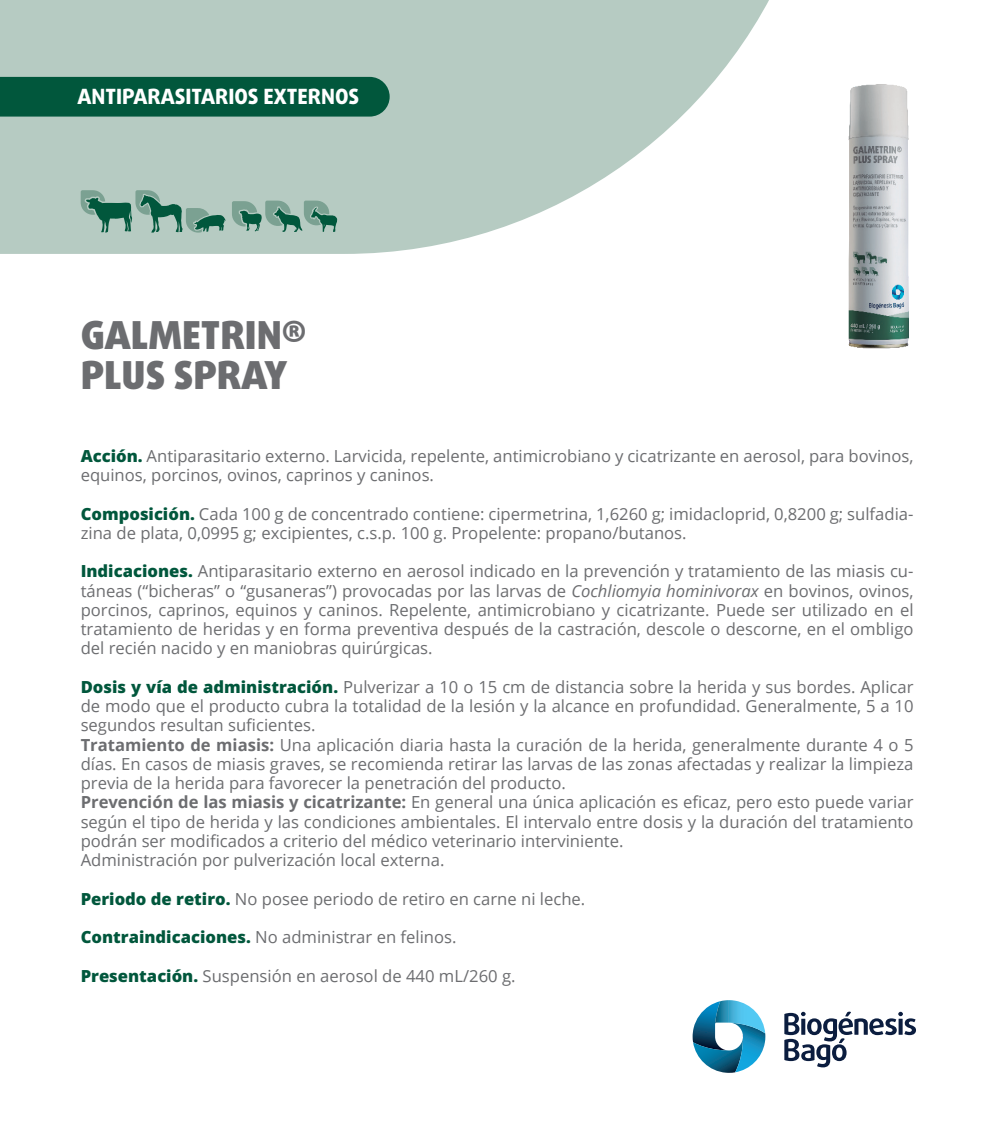
<style>
.page{position:relative;width:993px;height:1141px;background:#fff}
.page>*{position:absolute;margin:0;border:0;box-sizing:border-box;transform-origin:0 0}
.t1{font:900 38.5px/40.2px "Daxline Pro";color:#6c6d70}
.t2{font:800 21px "Daxline Pro";color:#fff}
.t3{font:16.62px/19.2px "Open Sans";color:#6c6d70}
.s1{font-weight:800;color:#01573c}
.s2{font-style:italic}
.s3{font-weight:700}
</style>
<div class="page">
<svg style="left:0;top:0;width:769px;height:254px;fill:#b6cbc2"></svg>
<div style="left:0;top:77px;width:389px;height:40px;background:#01573c"></div>
<svg style="left:692px;top:1000px;width:73px;height:73px"></svg>
<svg style="left:784px;top:1012px;width:131px;height:55px"></svg>
<svg style="left:81px;top:190px;width:145px;height:43px;background:#7da597"></svg>
<svg style="left:232px;top:201px;width:105px;height:31px;background:#7aa394"></svg>
<img style="left:848px;top:84px;width:61px;height:265px">
<p class="t2" style="left:77px;top:83px;width:283px">ANTIPARASITARIOS EXTERNOS</p>
<h1 class="t1" style="left:81px;top:315px;width:227px">GALMETRIN®<br>PLUS SPRAY</h1>
<p class="t3" style="left:81px;top:446px;width:834px"><span class="s1">Acción.</span> Antiparasitario externo. Larvicida, repelente, antimicrobiano y cicatrizante en aerosol, para bovinos, equinos, porcinos, ovinos, caprinos y caninos.</p>
<p class="t3" style="left:81px;top:503px;width:834px"><span class="s1">Composición.</span> Cada 100 g de concentrado contiene: cipermetrina, 1,6260 g; imidacloprid, 0,8200 g; sulfadia&shy;zina de plata, 0,0995 g; excipientes, c.s.p. 100 g. Propelente: propano/butanos.</p>
<p class="t3" style="left:81px;top:561px;width:834px;text-align:justify"><span class="s1">Indicaciones.</span> Antiparasitario externo en aerosol indicado en la prevención y tratamiento de las miasis cu&shy;táneas (“bicheras” o “gusaneras”) provocadas por las larvas de <span class="s2">Cochliomyia hominivorax</span> en bovinos, ovinos, porcinos, caprinos, equinos y caninos. Repelente, antimicrobiano y cicatrizante. Puede ser utilizado en el tratamiento de heridas y en forma preventiva después de la castración, descole o descorne, en el ombligo del recién nacido y en maniobras quirúrgicas.</p>
<p class="t3" style="left:81px;top:677px;width:834px"><span class="s1">Dosis y vía de administración.</span> Pulverizar a 10 o 15 cm de distancia sobre la herida y sus bordes. Aplicar de modo que el producto cubra la totalidad de la lesión y la alcance en profundidad. Generalmente, 5 a 10 segundos resultan suficientes.<br><span class="s3">Tratamiento de miasis:</span> Una aplicación diaria hasta la curación de la herida, generalmente durante 4 o 5 días. En casos de miasis graves, se recomienda retirar las larvas de las zonas afectadas y realizar la limpieza previa de la herida para favorecer la penetración del producto.<br><span class="s3">Prevención de las miasis y cicatrizante:</span> En general una única aplicación es eficaz, pero esto puede variar según el tipo de herida y las condiciones ambientales. El intervalo entre dosis y la duración del tratamiento podrán ser modificados a criterio del médico veterinario interviniente.<br>Administración por pulverización local externa.</p>
<p class="t3" style="left:81px;top:888px;width:506px"><span class="s1">Periodo de retiro.</span> No posee periodo de retiro en carne ni leche.</p>
<p class="t3" style="left:81px;top:927px;width:377px"><span class="s1">Contraindicaciones.</span> No administrar en felinos.</p>
<p class="t3" style="left:81px;top:965px;width:436px"><span class="s1">Presentación.</span> Suspensión en aerosol de 440 mL/260 g.</p>
</div>
